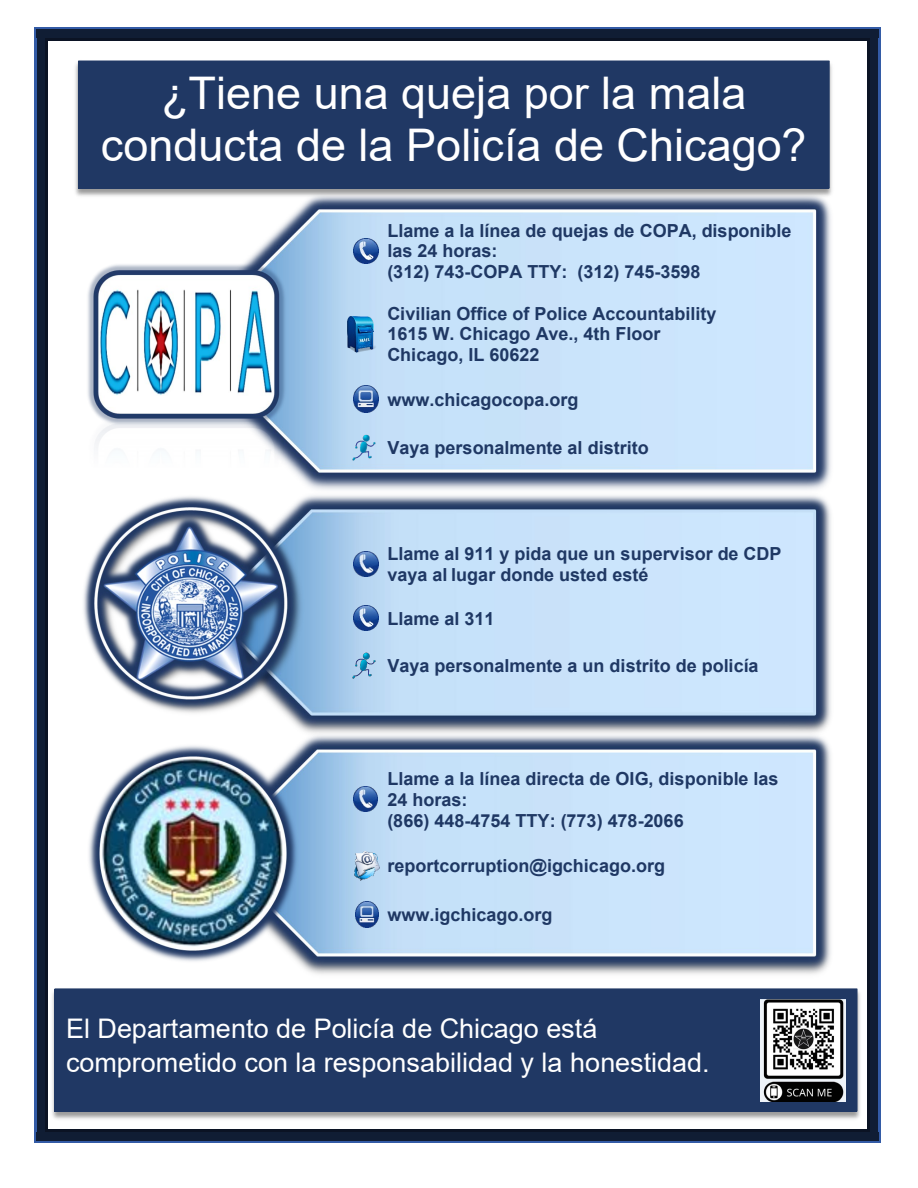
<style>
.page{position:relative;width:918px;height:1188px;background:#fff}
.page>*{position:absolute;margin:0;border:0;box-sizing:border-box;transform-origin:0 0}
.t1{font:45px/52.1px "Arial";color:#fff;text-align:center}
.t2{font:27px/33.5px "Arial";color:#fff}
.t3{font:700 18px/20.7px "Arial";color:#1f3864}
</style>
<div class="page">
<img style="left:279px;top:199px;width:552px;height:289px">
<img style="left:87px;top:229px;width:424px;height:259px">
<img style="left:295px;top:488px;width:536px;height:241px">
<img style="left:83px;top:489px;width:228px;height:235px">
<img style="left:301px;top:729px;width:530px;height:245px">
<img style="left:89px;top:741px;width:213px;height:224px">
<img style="left:353px;top:238px;width:26px;height:25px">
<img style="left:340px;top:314px;width:39px;height:39px">
<img style="left:354px;top:385px;width:24px;height:28px">
<img style="left:352px;top:434px;width:27px;height:27px">
<img style="left:354px;top:552px;width:24px;height:24px">
<img style="left:353px;top:606px;width:26px;height:25px">
<img style="left:352px;top:652px;width:27px;height:27px">
<img style="left:354px;top:787px;width:24px;height:24px">
<img style="left:353px;top:851px;width:30px;height:30px">
<img style="left:355px;top:901px;width:24px;height:27px">
<img style="left:53px;top:988px;width:806px;height:131px">
<img style="left:52px;top:993px;width:808px;height:123px">
<div style="left:55px;top:989px;width:802px;height:122px;background:#203864"></div>
<div style="left:55px;top:989px;width:802px;height:123px;border:1px solid #203864"></div>
<img style="left:55px;top:994px;width:802px;height:112px">
<img style="left:74px;top:65px;width:759px;height:128px">
<div style="left:78px;top:61px;width:751px;height:127px;background:#203864"></div>
<div style="left:78px;top:61px;width:752px;height:128px;border:1px solid #203864"></div>
<svg style="left:35px;top:27px;width:13px;height:13px"></svg>
<hr style="left:48px;top:27px;width:819px;height:2px;background:#335ba6">
<div style="left:48px;top:29px;width:819px;height:9px;background:#101d34"></div>
<hr style="left:48px;top:38px;width:819px;height:2px;background:#0b1324">
<svg style="left:867px;top:27px;width:14px;height:13px"></svg>
<hr style="left:35px;top:40px;width:2px;height:1090px;background:#335ba6">
<div style="left:37px;top:40px;width:9px;height:1090px;background:#101d34"></div>
<hr style="left:46px;top:40px;width:2px;height:1090px;background:#0b1324">
<hr style="left:878px;top:40px;width:3px;height:1090px;background:#335ba6">
<div style="left:869px;top:40px;width:9px;height:1090px;background:#101d34"></div>
<hr style="left:867px;top:40px;width:2px;height:1090px;background:#0b1324">
<svg style="left:35px;top:1130px;width:13px;height:13px"></svg>
<hr style="left:48px;top:1141px;width:819px;height:2px;background:#335ba6">
<div style="left:48px;top:1132px;width:819px;height:9px;background:#101d34"></div>
<hr style="left:48px;top:1130px;width:819px;height:2px;background:#0b1324">
<svg style="left:867px;top:1130px;width:14px;height:13px"></svg>
<img style="left:760px;top:999px;width:86px;height:102px">
<p class="t1" style="left:101px;top:67px;width:707px">¿Tiene una queja por la mala conducta de la Policía de Chicago?</p>
<p class="t3" style="left:387px;top:220px;width:406px">Llame a la línea de quejas de COPA, disponible las 24 horas:<br>(312) 743-COPA TTY: (312) 745-3598</p>
<p class="t3" style="left:387px;top:303px;width:331px">Civilian Office of Police Accountability<br>1615 W. Chicago Ave., 4th Floor<br>Chicago, IL 60622</p>
<p class="t3" style="left:387px;top:389px;width:193px">www.chicagocopa.org</p>
<p class="t3" style="left:387px;top:437px;width:263px">Vaya personalmente al distrito</p>
<p class="t3" style="left:387px;top:544px;width:396px">Llame al 911 y pida que un supervisor de CDP vaya al lugar donde usted esté</p>
<p class="t3" style="left:387px;top:608px;width:109px">Llame al 311</p>
<p class="t3" style="left:387px;top:655px;width:373px">Vaya personalmente a un distrito de policía</p>
<p class="t3" style="left:387px;top:769px;width:393px">Llame a la línea directa de OIG, disponible las<br>24 horas:<br>(866) 448-4754 TTY: (773) 478-2066</p>
<p class="t3" style="left:387px;top:856px;width:279px">reportcorruption@igchicago.org</p>
<p class="t3" style="left:387px;top:905px;width:167px">www.igchicago.org</p>
<p class="t2" style="left:66px;top:1012px;width:645px">El Departamento de Policía de Chicago está comprometido con la responsabilidad y la honestidad.</p>
</div>
